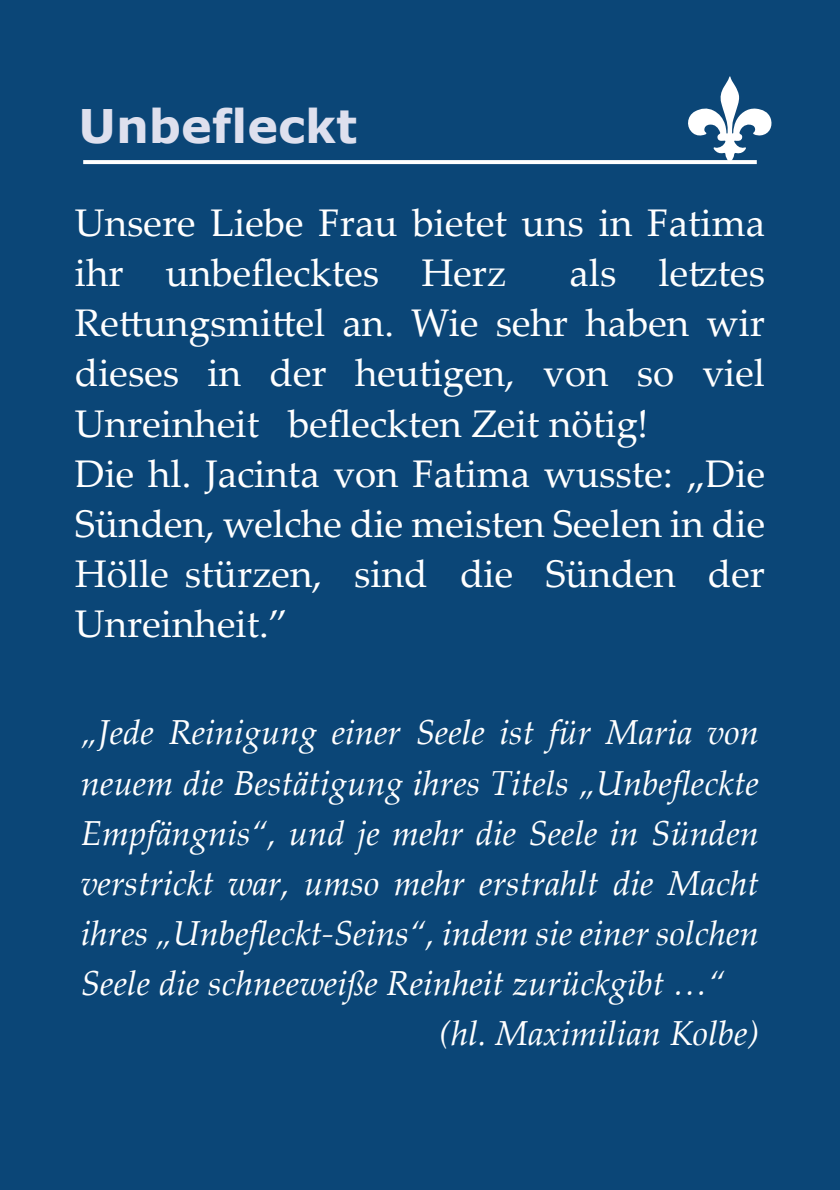
<style>
.page{position:relative;width:840px;height:1190px;background:#0b4677}
.page>*{position:absolute;margin:0;border:0;box-sizing:border-box;transform-origin:0 0}
.t1{font:700 46.2px "Verdana";color:#dee0ee}
.t2{font:38.6px/50.2px "Palatino Linotype";color:#fff}
.t3{font:italic 34.6px "Palatino Linotype";color:#fff}
</style>
<div class="page">
<svg style="left:83px;top:160px;width:674px;height:4px;background:#f9fbfc"></svg>
<svg style="left:686px;top:76px;width:86px;height:86px"></svg>
<p class="t1" style="left:78px;top:94px;width:280px">Unbefleckt</p>
<p class="t2" style="left:75px;top:196px;width:692px">Unsere Liebe Frau bietet uns in Fatima ihr unbeflecktes Herz</p>
<p class="t2" style="left:75px;top:246px;width:692px;text-indent:495px">als letztes<br>Rettungsmittel an. Wie sehr haben wir dieses in der heutigen, von so viel<br>Unreinheit befleckten Zeit nötig!<br>Die hl. Jacinta von Fatima wusste: „Die<br>Sünden, welche die meisten Seelen in die<br>Hölle stürzen, sind die Sünden der<br>Unreinheit.”</p>
<p class="t3" style="left:81px;top:708px;width:680px">„Jede Reinigung einer Seele ist für Maria von</p>
<p class="t3" style="left:81px;top:758px;width:680px">neuem die Bestätigung ihres Titels „Unbefleckte</p>
<p class="t3" style="left:81px;top:808px;width:680px">Empfängnis“, und je mehr die Seele in Sünden</p>
<p class="t3" style="left:81px;top:858px;width:680px">verstrickt war, umso mehr erstrahlt die Macht</p>
<p class="t3" style="left:81px;top:908px;width:680px">ihres „Unbefleckt-Seins“, indem sie einer solchen</p>
<p class="t3" style="left:81px;top:959px;width:646px">Seele die schneeweiße Reinheit zurückgibt …“</p>
<p class="t3" style="left:439px;top:1009px;width:321px">(hl. Maximilian Kolbe)</p>
</div>
